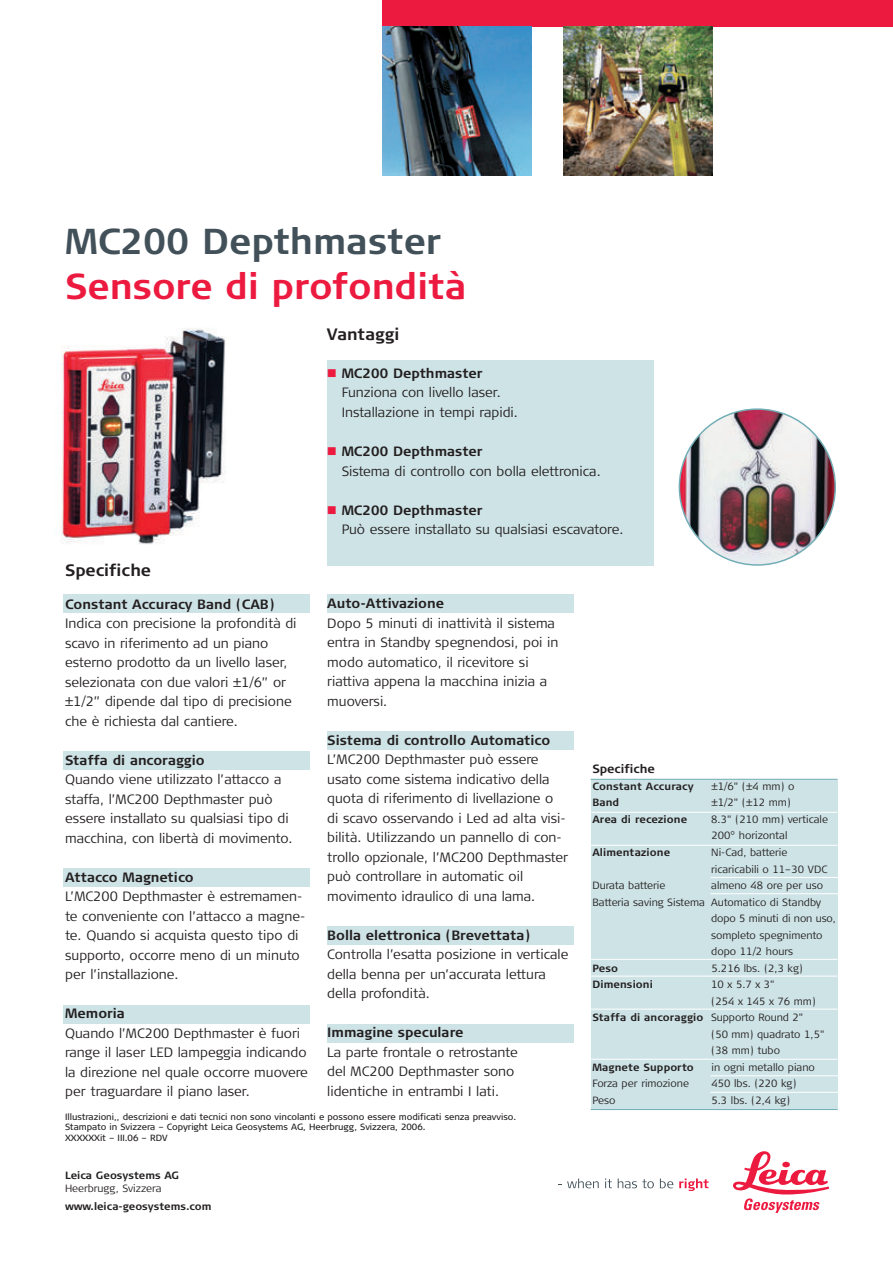
<style>
.page{position:relative;width:893px;height:1263px;background:#fff}
.page>*{position:absolute;margin:0;border:0;box-sizing:border-box;transform-origin:0 0}
.t1{font:700 36px "Signa Column";color:#ed1a40}
.t2{font:700 36px "Signa Column";color:#425159}
.t3{font:700 16.5px "Signa Column";color:#231f20}
.t4{font:300 13.5px/19.5px "Signa Column";color:#231f20}
.t5{font:700 13.5px "Signa Column";color:#231f20}
.t6{font:700 12px "Signa Column";color:#231f20}
.t7{font:300 10.5px/16.5px "Signa Column";color:#231f20}
.t8{font:700 10.5px "Signa Column";letter-spacing:.015em;color:#231f20}
.t9{font:9px/10.5px "Signa Column";color:#231f20}
.s1{font-weight:300}
</style>
<div class="page">
<div style="left:327px;top:926px;width:247px;height:19px;background:#cee3e6"></div>
<div style="left:327px;top:1024px;width:247px;height:18px;background:#cee3e6"></div>
<div style="left:64px;top:1005px;width:246px;height:19px;background:#cee3e6"></div>
<div style="left:327px;top:731px;width:247px;height:19px;background:#cee3e6"></div>
<div style="left:64px;top:752px;width:246px;height:18px;background:#cee3e6"></div>
<div style="left:327px;top:594px;width:247px;height:19px;background:#cee3e6"></div>
<div style="left:591px;top:779px;width:246px;height:331px;background:#cee3e6"></div>
<hr style="left:591px;top:779px;width:246px;height:1px;background:#72aeb6">
<hr style="left:591px;top:812px;width:246px;height:1px;background:#fff">
<hr style="left:591px;top:845px;width:246px;height:1px;background:#fff">
<hr style="left:710px;top:893px;width:128px;height:1px;background:#fff">
<hr style="left:711px;top:877px;width:127px;height:1px;background:#fff">
<hr style="left:588px;top:976px;width:249px;height:1px;background:#fff">
<hr style="left:588px;top:959px;width:249px;height:1px;background:#fff">
<hr style="left:591px;top:1009px;width:246px;height:1px;background:#fff">
<hr style="left:587px;top:1059px;width:250px;height:1px;background:#fff">
<hr style="left:591px;top:1109px;width:246px;height:1px;background:#72aeb6">
<hr style="left:710px;top:1092px;width:128px;height:1px;background:#fff">
<hr style="left:710px;top:1075px;width:128px;height:1px;background:#fff">
<div style="left:64px;top:594px;width:246px;height:19px;background:#cee3e6"></div>
<div style="left:64px;top:868px;width:246px;height:19px;background:#cee3e6"></div>
<div style="left:327px;top:360px;width:327px;height:206px;background:#cee3e6"></div>
<svg style="left:567px;top:1178px;width:32px;height:10px"></svg>
<svg style="left:605px;top:1178px;width:7px;height:10px"></svg>
<svg style="left:618px;top:1178px;width:36px;height:10px"></svg>
<svg style="left:660px;top:1178px;width:13px;height:10px"></svg>
<svg style="left:679px;top:1178px;width:30px;height:13px"></svg>
<svg style="left:733px;top:1151px;width:96px;height:62px"></svg>
<div style="left:382px;top:0;width:511px;height:26px;background:#ed1a40"></div>
<img style="left:383px;top:26px;width:148px;height:149px">
<img style="left:564px;top:26px;width:149px;height:149px">
<img style="left:61px;top:328px;width:165px;height:216px">
<img style="left:679px;top:408px;width:157px;height:158px">
<h1 class="t2" style="left:65px;top:227px;width:377px">MC200 Depthmaster</h1>
<h1 class="t1" style="left:65px;top:272px;width:403px">Sensore di profondità</h1>
<p class="t3" style="left:65px;top:563px;width:87px">Specifiche</p>
<p class="t5" style="left:65px;top:599px;width:211px">Constant Accuracy Band (CAB)</p>
<p class="t4" style="left:65px;top:615px;width:233px">Indica con precisione la profondità di scavo in riferimento ad un piano esterno prodotto da un livello laser, selezionata con due valori ±1/6” or ±1/2” dipende dal tipo di precisione che è richiesta dal cantiere.</p>
<p class="t5" style="left:65px;top:755px;width:141px">Staffa di ancoraggio</p>
<p class="t4" style="left:65px;top:771px;width:229px">Quando viene utilizzato l’attacco a staffa, l’MC200 Depthmaster può essere installato su qualsiasi tipo di macchina, con libertà di movimento.</p>
<p class="t5" style="left:65px;top:872px;width:130px">Attacco Magnetico</p>
<p class="t4" style="left:65px;top:888px;width:242px">L’MC200 Depthmaster è estremamen&shy;te conveniente con l’attacco a magne&shy;te. Quando si acquista questo tipo di supporto, occorre meno di un minuto per l’installazione.</p>
<p class="t5" style="left:65px;top:1008px;width:61px">Memoria</p>
<p class="t4" style="left:65px;top:1024px;width:244px">Quando l’MC200 Depthmaster è fuori range il laser LED lampeggia indicando la direzione nel quale occorre muovere per traguardare il piano laser.</p>
<p class="t3" style="left:327px;top:328px;width:74px">Vantaggi</p>
<p class="t5" style="left:342px;top:368px;width:142px">MC200 Depthmaster</p>
<p class="t4" style="left:342px;top:384px;width:178px">Funziona con livello laser.<br>Installazione in tempi rapidi.</p>
<p class="t5" style="left:342px;top:446px;width:142px">MC200 Depthmaster</p>
<p class="t4" style="left:342px;top:462px;width:261px">Sistema di controllo con bolla elettronica.</p>
<p class="t5" style="left:342px;top:504px;width:142px">MC200 Depthmaster</p>
<p class="t4" style="left:342px;top:521px;width:283px">Può essere installato su qualsiasi escavatore.</p>
<p class="t5" style="left:327px;top:598px;width:118px">Auto-Attivazione</p>
<p class="t4" style="left:327px;top:614px;width:233px">Dopo 5 minuti di inattività il sistema entra in Standby spegnendosi, poi in modo automatico, il ricevitore si riattiva appena la macchina inizia a muoversi.</p>
<p class="t5" style="left:327px;top:735px;width:225px">Sistema di controllo Automatico</p>
<p class="t4" style="left:327px;top:751px;width:242px">L’MC200 Depthmaster può essere usato come sistema indicativo della quota di riferimento di livellazione o<br>di scavo osservando i Led ad alta visi&shy;bilità. Utilizzando un pannello di con&shy;trollo opzionale, l’MC200 Depthmaster può controllare in automatic oil movimento idraulico di una lama.</p>
<p class="t5" style="left:327px;top:930px;width:204px">Bolla elettronica (Brevettata)</p>
<p class="t4" style="left:327px;top:946px;width:243px">Controlla l’esatta posizione in verticale della benna per un’accurata lettura della profondità.</p>
<p class="t5" style="left:327px;top:1027px;width:138px">Immagine speculare</p>
<p class="t4" style="left:327px;top:1043px;width:192px">La parte frontale o retrostante del MC200 Depthmaster sono lidentiche in entrambi I lati.</p>
<p class="t6" style="left:592px;top:764px;width:64px">Specifiche</p>
<p class="t8" style="left:592px;top:782px;width:103px">Constant Accuracy</p>
<p class="t7" style="left:711px;top:779px;width:85px">±1/6" (±4 mm) o</p>
<p class="t8" style="left:592px;top:799px;width:28px">Band</p>
<p class="t7" style="left:711px;top:795px;width:81px">±1/2" (±12 mm)</p>
<p class="t8" style="left:592px;top:815px;width:96px">Area di recezione</p>
<p class="t7" style="left:711px;top:812px;width:118px">8.3" (210 mm) verticale<br>200° horizontal</p>
<p class="t8" style="left:592px;top:848px;width:79px">Alimentazione</p>
<p class="t7" style="left:711px;top:845px;width:118px">Ni-Cad, batterie ricaricabili o 11–30 VDC</p>
<p class="t7" style="left:592px;top:878px;width:75px">Durata batterie</p>
<p class="t7" style="left:711px;top:878px;width:114px">almeno 48 ore per uso</p>
<p class="t7" style="left:592px;top:894px;width:230px">Batteria saving Sistema Automatico di Standby</p>
<p class="t7" style="left:711px;top:911px;width:126px">dopo 5 minuti di non uso,</p>
<p class="t7" style="left:711px;top:927px;width:113px">sompleto spegnimento</p>
<p class="t7" style="left:711px;top:944px;width:84px">dopo 11/2 hours</p>
<p class="t8" style="left:592px;top:964px;width:27px">Peso</p>
<p class="t7" style="left:711px;top:960px;width:93px">5.216 lbs. (2,3 kg)</p>
<p class="t8" style="left:592px;top:980px;width:62px">Dimensioni</p>
<p class="t7" style="left:711px;top:977px;width:65px">10 x 5.7 x 3"</p>
<p class="t7" style="left:711px;top:993px;width:106px">(254 x 145 x 76 mm)</p>
<p class="t8" style="left:592px;top:1013px;width:212px">Staffa di ancoraggio <span class="s1">Supporto Round 2"</span></p>
<p class="t7" style="left:711px;top:1026px;width:115px">(50 mm) quadrato 1,5"</p>
<p class="t7" style="left:711px;top:1043px;width:70px">(38 mm) tubo</p>
<p class="t8" style="left:592px;top:1063px;width:103px">Magnete Supporto</p>
<p class="t7" style="left:711px;top:1059px;width:105px">in ogni metallo piano</p>
<p class="t7" style="left:592px;top:1076px;width:98px">Forza per rimozione</p>
<p class="t7" style="left:711px;top:1076px;width:87px">450 lbs. (220 kg)</p>
<p class="t7" style="left:592px;top:1092px;width:25px">Peso</p>
<p class="t7" style="left:711px;top:1092px;width:80px">5.3 lbs. (2,4 kg)</p>
<p class="t9" style="left:65px;top:1112px;width:453px">Illustrazioni,, descrizioni e dati tecnici non sono vincolanti e possono essere modificati senza preavviso.<br>Stampato in Svizzera – Copyright Leica Geosystems AG, Heerbrugg, Svizzera, 2006.<br>XXXXXXit – III.06 – RDV</p>
<p class="t8" style="left:65px;top:1171px;width:115px">Leica Geosystems AG</p>
<p class="t7" style="left:65px;top:1180px;width:98px">Heerbrugg, Svizzera</p>
<p class="t8" style="left:65px;top:1202px;width:148px">www.leica-geosystems.com</p>
</div>
